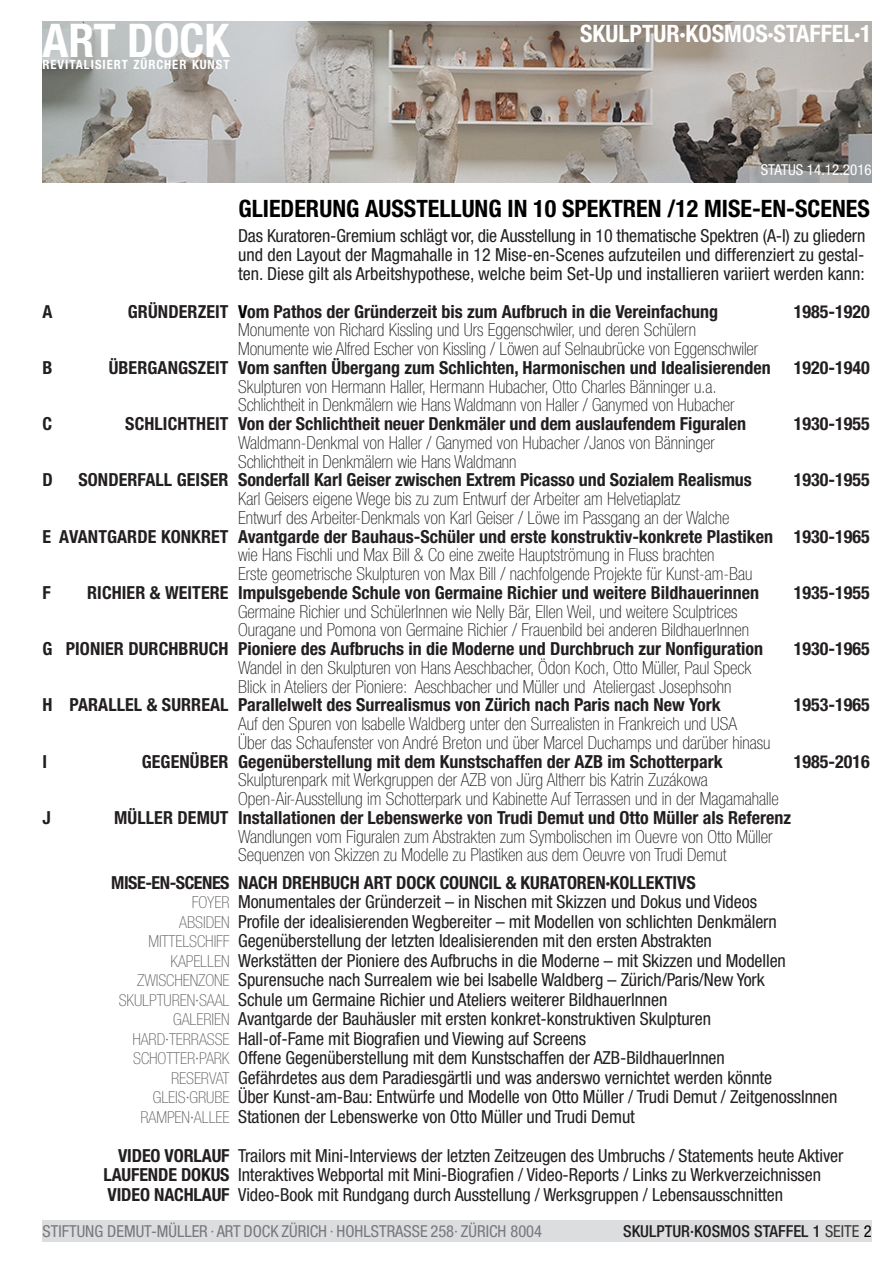
<style>
.page{position:relative;width:893px;height:1263px;background:#fff}
.page>*{position:absolute;margin:0;border:0;box-sizing:border-box;transform-origin:0 0}
.t1{font:700 condensed 46.5px "Helvetica Neue LT Std";color:#fff}
.t2{font:700 condensed 24px "Helvetica Neue LT Std";color:#000}
.t3{font:700 condensed 24px "Helvetica Neue LT Std";color:#fff}
.t4{font:100 condensed 18px "Helvetica Neue LT Std";color:#231f20}
.t5{font:condensed 18px/18.8px "Helvetica Neue LT Std";letter-spacing:-.005em;color:#231f20;text-align:justify}
.t6{font:700 condensed 18px "Helvetica Neue LT Std";color:#231f20}
.t7{font:700 condensed 18px "Helvetica Neue LT Std";letter-spacing:-.025em;color:#231f20}
.t8{font:100 condensed 16.5px "Helvetica Neue LT Std";letter-spacing:-.005em;color:#636366}
.t9{font:condensed 16.5px "Helvetica Neue LT Std";color:#76787b}
.t10{font:500 condensed 16.5px "Helvetica Neue LT Std";color:#231f20}
.t11{font:condensed 15px "Helvetica Neue LT Std";color:#fff}
.t12{font:700 condensed 12.75px "Helvetica Neue LT Std";letter-spacing:.075em;color:#fff}
.s1{color:#000}
.s2{font-weight:400;color:#3b3532}
.s3{font-weight:400;color:#000}
</style>
<div class="page">
<div style="left:43px;top:1220px;width:829px;height:22px;background:#dcdddf"></div>
<img style="left:43px;top:21px;width:829px;height:162px">
<p class="t1" style="left:43px;top:13px;width:189px">ART DOCK</p>
<p class="t12" style="left:43px;top:57px;width:189px">REVITALISIERT ZÜRCHER KUNST</p>
<p class="t3" style="left:580px;top:19px;width:293px">SKULPTUR·KOSMOS·STAFFEL·1</p>
<p class="t11" style="left:761px;top:161px;width:112px">STATUS 14.12.2016</p>
<p class="t6" style="left:43px;top:300px;width:12px">A</p>
<p class="t6" style="left:128px;top:300px;width:102px">GRÜNDERZEIT</p>
<p class="t6" style="left:43px;top:357px;width:12px">B</p>
<p class="t6" style="left:109px;top:357px;width:121px">ÜBERGANGSZEIT</p>
<p class="t6" style="left:43px;top:413px;width:11px">C</p>
<p class="t6" style="left:125px;top:413px;width:105px">SCHLICHTHEIT</p>
<p class="t6" style="left:43px;top:469px;width:12px">D</p>
<p class="t6" style="left:78px;top:469px;width:152px">SONDERFALL GEISER</p>
<p class="t6" style="left:43px;top:525px;width:187px">E AVANTGARDE KONKRET</p>
<p class="t6" style="left:43px;top:582px;width:10px">F</p>
<p class="t6" style="left:87px;top:582px;width:143px">RICHIER &amp; WEITERE</p>
<p class="t6" style="left:43px;top:638px;width:187px">G PIONIER DURCHBRUCH</p>
<p class="t6" style="left:43px;top:694px;width:187px">H PARALLEL &amp; SURREAL</p>
<p class="t6" style="left:43px;top:750px;width:6px">I</p>
<p class="t6" style="left:142px;top:750px;width:88px">GEGENÜBER</p>
<p class="t6" style="left:43px;top:807px;width:10px">J</p>
<p class="t6" style="left:114px;top:807px;width:116px">MÜLLER DEMUT</p>
<p class="t7" style="left:111px;top:871px;width:120px">MISE-EN-SCENES</p>
<p class="t8" style="left:192px;top:893px;width:39px">FOYER</p>
<p class="t8" style="left:179px;top:913px;width:52px">ABSIDEN</p>
<p class="t8" style="left:148px;top:932px;width:83px">MITTELSCHIFF</p>
<p class="t8" style="left:171px;top:952px;width:61px">KAPELLEN</p>
<p class="t8" style="left:137px;top:971px;width:94px">ZWISCHENZONE</p>
<p class="t8" style="left:119px;top:991px;width:112px">SKULPTUREN·SAAL</p>
<p class="t8" style="left:173px;top:1010px;width:58px">GALERIEN</p>
<p class="t8" style="left:132px;top:1030px;width:99px">HARD·TERRASSE</p>
<p class="t8" style="left:133px;top:1049px;width:98px">SCHOTTER·PARK</p>
<p class="t8" style="left:171px;top:1069px;width:60px">RESERVAT</p>
<p class="t8" style="left:153px;top:1088px;width:78px">GLEIS·GRUBE</p>
<p class="t8" style="left:140px;top:1108px;width:91px">RAMPEN·ALLEE</p>
<p class="t6" style="left:118px;top:1144px;width:113px">VIDEO VORLAUF</p>
<p class="t6" style="left:104px;top:1164px;width:128px">LAUFENDE DOKUS</p>
<p class="t6" style="left:108px;top:1183px;width:124px">VIDEO NACHLAUF</p>
<p class="t2" style="left:238px;top:194px;width:633px">GLIEDERUNG AUSSTELLUNG IN 10 SPEKTREN /12 MISE-EN-SCENES</p>
<p class="t5" style="left:238px;top:227px;width:629px">Das Kuratoren-Gremium schlägt vor, die Ausstellung in 10 thematische Spektren (A-I) zu gliedern und den Layout der Magmahalle in 12 Mise-en-Scenes aufzuteilen und differenziert zu gestal&shy;ten. Diese gilt als Arbeitshypothese, welche beim Set-Up und installieren variiert werden kann:</p>
<p class="t6" style="left:238px;top:300px;width:482px"><span class="s1">V</span>om Pathos der Gründerzeit bis zum Aufbruch in die Vereinfachung</p>
<p class="t6" style="left:794px;top:300px;width:77px">1985-1920</p>
<p class="t4" style="left:238px;top:320px;width:459px">Monumente von Richard Kissling und Urs Eggenschwiler, und deren Schülern</p>
<p class="t4" style="left:238px;top:339px;width:522px">Monumente wie Alfred Escher von Kissling / Löwen auf Selnaubrücke von Eggenschwiler</p>
<p class="t6" style="left:238px;top:356px;width:534px">Vom sanften Übergang zum Schlichten, Harmonischen und Idealisierenden</p>
<p class="t6" style="left:794px;top:356px;width:77px">1920-1940</p>
<p class="t4" style="left:238px;top:376px;width:480px">Skulpturen von Hermann Haller, Hermann Hubacher, Otto Charles Bänninger u.a.</p>
<p class="t4" style="left:238px;top:395px;width:498px">Schlichtheit in Denkmälern wie Hans Waldmann von Haller / Ganymed von Hubacher</p>
<p class="t6" style="left:238px;top:413px;width:509px">Von der Schlichtheit neuer Denkmäler und dem auslaufendem Figuralen</p>
<p class="t6" style="left:794px;top:413px;width:77px">1930-1955</p>
<p class="t4" style="left:238px;top:432px;width:478px">Waldmann-Denkmal von Haller / Ganymed von Hubacher /Janos von Bänninger</p>
<p class="t4" style="left:238px;top:451px;width:280px">Schlichtheit in Denkmälern wie Hans Waldmann</p>
<p class="t6" style="left:238px;top:469px;width:515px">Sonderfall Karl Geiser zwischen Extrem Picasso und Sozialem Realismus</p>
<p class="t6" style="left:794px;top:469px;width:77px">1930-1955</p>
<p class="t4" style="left:238px;top:489px;width:444px">Karl Geisers eigene Wege bis zu zum Entwurf der Arbeiter am Helvetiaplatz</p>
<p class="t4" style="left:238px;top:507px;width:493px">Entwurf des Arbeiter-Denkmals von Karl Geiser / Löwe im Passgang an der Walche</p>
<p class="t6" style="left:238px;top:525px;width:633px">Avantgarde der Bauhaus-Schüler und erste konstruktiv-konkrete Plastiken 1930-1965</p>
<p class="t4" style="left:238px;top:545px;width:478px">wie Hans Fischli und Max Bill &amp; Co eine zweite Hauptströmung in Fluss brachten</p>
<p class="t4" style="left:238px;top:564px;width:516px">Erste geometrische Skulpturen von Max Bill / nachfolgende Projekte für Kunst-am-Bau</p>
<p class="t6" style="left:238px;top:581px;width:523px">Impulsgebende Schule von Germaine Richier und weitere Bildhauerinnen</p>
<p class="t6" style="left:794px;top:581px;width:77px">1935-1955</p>
<p class="t4" style="left:238px;top:601px;width:501px">Germaine Richier und SchülerInnen wie Nelly Bär, Ellen Weil, und weitere Sculptrices</p>
<p class="t4" style="left:238px;top:620px;width:512px">Ouragane und Pomona von Germaine Richier / Frauenbild bei anderen BildhauerInnen</p>
<p class="t6" style="left:238px;top:638px;width:526px">Pioniere des Aufbruchs in die Moderne und Durchbruch zur Nonfiguration</p>
<p class="t6" style="left:794px;top:638px;width:77px">1930-1965</p>
<p class="t4" style="left:238px;top:657px;width:515px">Wandel in den Skulpturen von Hans Aeschbacher, Ödon Koch, Otto Müller, Paul Speck</p>
<p class="t4" style="left:238px;top:676px;width:495px">Blick in Ateliers der Pioniere: Aeschbacher und Müller und Ateliergast Josephsohn</p>
<p class="t6" style="left:238px;top:694px;width:484px">Parallelwelt des Surrealismus von Zürich nach Paris nach New York</p>
<p class="t6" style="left:794px;top:694px;width:77px">1953-1965</p>
<p class="t4" style="left:238px;top:714px;width:500px">Auf den Spuren von Isabelle Waldberg unter den Surrealisten in Frankreich und USA</p>
<p class="t4" style="left:238px;top:732px;width:534px">Über das Schaufenster von André Breton und über Marcel Duchamps und darüber hinasu</p>
<p class="t6" style="left:238px;top:750px;width:486px">Gegenüberstellung mit dem Kunstschaffen der AZB im Schotterpark</p>
<p class="t6" style="left:794px;top:750px;width:77px">1985-2016</p>
<p class="t4" style="left:238px;top:770px;width:471px">Skulpturenpark mit Werkgruppen der AZB von Jürg Altherr bis Katrin Zuzákowa</p>
<p class="t4" style="left:238px;top:789px;width:542px">Open-Air-Ausstellung im Schotterpark und Kabinette Auf Terrassen und in der Magamahalle</p>
<p class="t6" style="left:238px;top:806px;width:554px">Installationen der Lebenswerke von Trudi Demut und Otto Müller als Referenz</p>
<p class="t4" style="left:238px;top:826px;width:536px">Wandlungen vom Figuralen zum Abstrakten zum Symbolischen im Ouevre von Otto Müller</p>
<p class="t4" style="left:238px;top:845px;width:490px">Sequenzen von Skizzen zu Modelle zu Plastiken aus dem Oeuvre von Trudi Demut</p>
<p class="t6" style="left:238px;top:871px;width:459px">NACH DREHBUCH ART DOCK COUNCIL &amp; KURATOREN·KOLLEKTIVS</p>
<p class="t5" style="left:238px;top:892px;width:520px">Monumentales der Gründerzeit – in Nischen mit Skizzen und Dokus und Videos</p>
<p class="t5" style="left:238px;top:912px;width:540px">Profile der idealisierenden Wegbereiter – mit Modellen von schlichten Denkmälern</p>
<p class="t5" style="left:238px;top:931px;width:475px">Gegenüberstellung der letzten Idealisierenden mit den ersten Abstrakten</p>
<p class="t5" style="left:238px;top:951px;width:549px">Werkstätten der Pioniere des Aufbruchs in die Moderne – mit Skizzen und Modellen</p>
<p class="t5" style="left:238px;top:970px;width:528px">Spurensuche nach Surrealem wie bei Isabelle Waldberg – Zürich/Paris/New York</p>
<p class="t5" style="left:238px;top:990px;width:431px">Schule um Germaine Richier und Ateliers weiterer BildhauerInnen</p>
<p class="t5" style="left:238px;top:1009px;width:474px">Avantgarde der Bauhäusler mit ersten konkret-konstruktiven Skulpturen</p>
<p class="t5" style="left:238px;top:1029px;width:350px">Hall-of-Fame mit Biografien und Viewing auf Screens</p>
<p class="t5" style="left:238px;top:1048px;width:488px">Offene Gegenüberstellung mit dem Kunstschaffen der AZB-BildhauerInnen</p>
<p class="t5" style="left:238px;top:1068px;width:536px">Gefährdetes aus dem Paradiesgärtli und was anderswo vernichtet werden könnte</p>
<p class="t5" style="left:238px;top:1087px;width:601px">Über Kunst-am-Bau: Entwürfe und Modelle von Otto Müller / Trudi Demut / ZeitgenossInnen</p>
<p class="t5" style="left:238px;top:1107px;width:398px">Stationen der Lebenswerke von Otto Müller und Trudi Demut</p>
<p class="t5" style="left:238px;top:1146px;width:607px">Trailors mit Mini-Interviews der letzten Zeitzeugen des Umbruchs / Statements heute Aktiver</p>
<p class="t5" style="left:238px;top:1165px;width:584px">Interaktives Webportal mit Mini-Biografien / Video-Reports / Links zu Werkverzeichnissen</p>
<p class="t5" style="left:238px;top:1185px;width:546px">Video-Book mit Rundgang durch Ausstellung / Werksgruppen / Lebensausschnitten</p>
<p class="t9" style="left:43px;top:1221px;width:501px">STIFTUNG DEMUT-MÜLLER · ART DOCK ZÜRICH · HOHLSTRASSE 258· ZÜRICH 8004</p>
<p class="t10" style="left:623px;top:1221px;width:250px">SKULPTUR·KOSMOS STAFFEL 1 <span class="s2">SEITE</span> <span class="s3">2</span></p>
</div>
